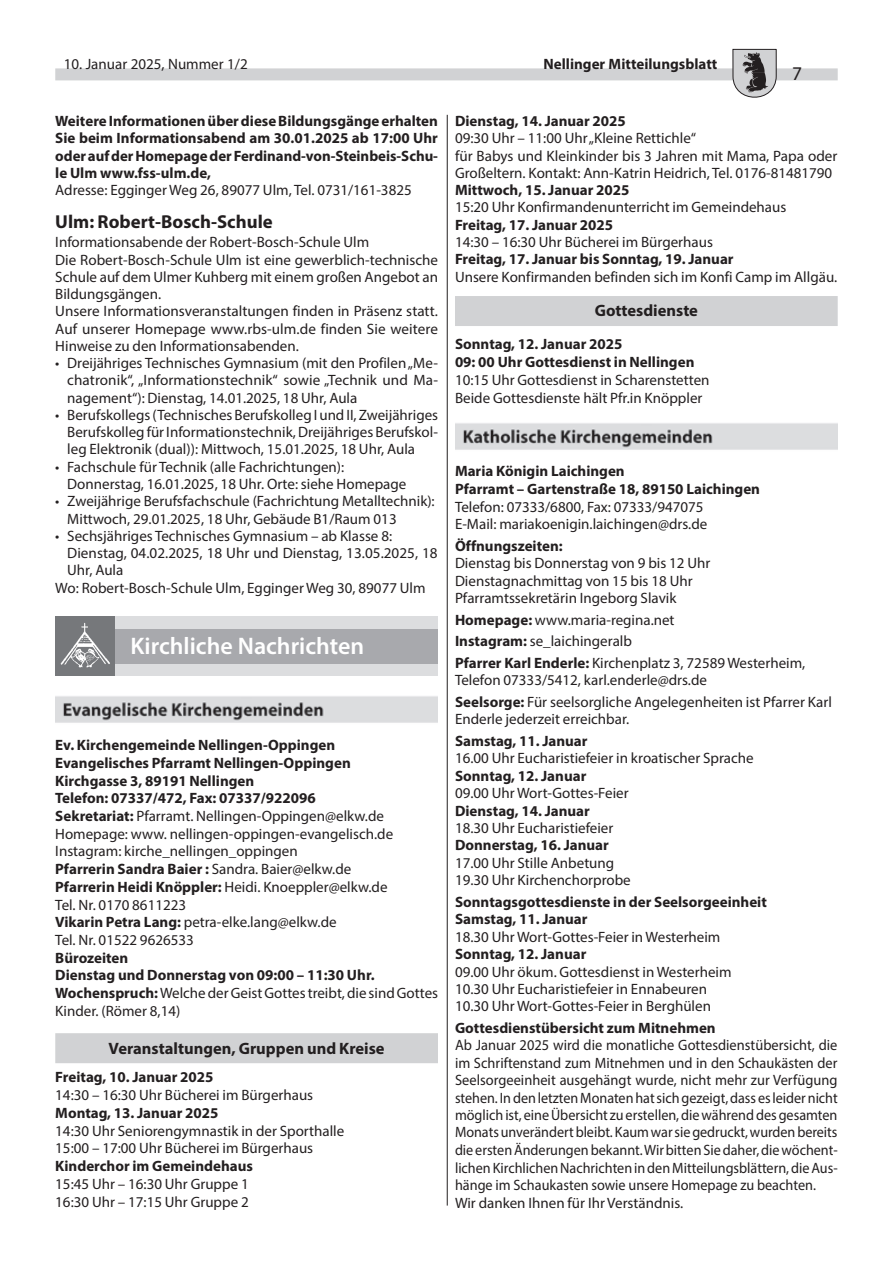
<style>
.page{position:relative;width:893px;height:1263px;background:#fff}
.page>*{position:absolute;margin:0;border:0;box-sizing:border-box;transform-origin:0 0}
.t1{font:600 24px "Myriad Pro";color:#fff}
.t2{font:19.5px "Myriad Pro";color:#231f20}
.t3{font:700 18.75px "Myriad Pro";color:#231f20}
.t4{font:700 16.5px "Myriad Pro";color:#231f20}
.t5{font:15px/17.2px "Myriad Pro";color:#231f20}
.t6{font:700 15px/17.2px "Myriad Pro";color:#231f20}
.t7{font:15px/17.5px "Myriad Pro";color:#231f20;scale:.96 1}
.s1{font-weight:700}
.s2{font-weight:400}
</style>
<div class="page">
<div style="left:55px;top:68px;width:783px;height:12px;background:#d1d2d4"></div>
<svg style="left:732px;top:49px;width:45px;height:49px"></svg>
<hr style="left:447px;top:115px;width:1px;height:1090px;background:#231f20">
<div style="left:55px;top:1033px;width:383px;height:30px;background:#d1d2d4"></div>
<div style="left:55px;top:617px;width:383px;height:59px;background:#dcdddf"></div>
<div style="left:55px;top:629px;width:383px;height:34px;background:#a8a9ad"></div>
<div style="left:55px;top:617px;width:60px;height:59px;background:#76787b"></div>
<img style="left:60px;top:623px;width:50px;height:45px">
<img style="left:55px;top:696px;width:383px;height:27px">
<div style="left:455px;top:296px;width:383px;height:30px;background:#d1d2d4"></div>
<img style="left:455px;top:423px;width:383px;height:27px">
<p class="t5" style="left:64px;top:55px;width:185px">10. Januar 2025, Nummer 1/2</p>
<p class="t6" style="left:543px;top:55px;width:175px">Nellinger Mitteilungsblatt</p>
<h2 class="t2" style="left:792px;top:62px;width:12px">7</h2>
<p class="t6" style="left:55px;top:112px;width:384px;text-align:justify">Weitere Informationen über diese Bildungsgänge erhalten Sie beim Informationsabend am 30.01.2025 ab 17:00 Uhr oder auf der Homepage der Ferdinand-von-Steinbeis-Schu&shy;le Ulm www.fss-ulm.de,</p>
<p class="t5" style="left:55px;top:181px;width:358px">Adresse: Egginger Weg 26, 89077 Ulm, Tel. 0731/161-3825</p>
<p class="t3" style="left:55px;top:210px;width:219px">Ulm: Robert-Bosch-Schule</p>
<p class="t5" style="left:55px;top:234px;width:384px">Informationsabende der Robert-Bosch-Schule Ulm<br>Die Robert-Bosch-Schule Ulm ist eine gewerblich-technische Schule auf dem Ulmer Kuhberg mit einem großen Angebot an Bildungsgängen.<br>Unsere Informationsveranstaltungen finden in Präsenz statt.<br>Auf unserer Homepage www.rbs-ulm.de finden Sie weitere Hinweise zu den Informationsabenden.</p>
<p class="t5" style="left:67px;top:354px;width:372px;text-align:justify;text-indent:-12px">• Dreijähriges Technisches Gymnasium (mit den Profilen „Me&shy;chatronik“, „Informationstechnik“ sowie „Technik und Ma&shy;nagement“): Dienstag, 14.01.2025, 18 Uhr, Aula</p>
<p class="t5" style="left:67px;top:406px;width:372px;text-align:justify;text-indent:-12px">• Berufskollegs (Technisches Berufskolleg I und II, Zweijähriges Berufskolleg für Informationstechnik, Dreijähriges Berufskol&shy;leg Elektronik (dual)): Mittwoch, 15.01.2025, 18 Uhr, Aula</p>
<p class="t5" style="left:67px;top:458px;width:341px;text-indent:-12px">• Fachschule für Technik (alle Fachrichtungen):<br>Donnerstag, 16.01.2025, 18 Uhr. Orte: siehe Homepage</p>
<p class="t5" style="left:67px;top:492px;width:369px;text-indent:-12px">• Zweijährige Berufsfachschule (Fachrichtung Metalltechnik):<br>Mittwoch, 29.01.2025, 18 Uhr, Gebäude B1/Raum 013</p>
<p class="t5" style="left:55px;top:527px;width:338px">• Sechsjähriges Technisches Gymnasium – ab Klasse 8:</p>
<p class="t5" style="left:67px;top:544px;width:372px">Dienstag, 04.02.2025, 18 Uhr und Dienstag, 13.05.2025, 18</p>
<p class="t5" style="left:67px;top:561px;width:58px">Uhr, Aula</p>
<p class="t5" style="left:55px;top:579px;width:372px">Wo: Robert-Bosch-Schule Ulm, Egginger Weg 30, 89077 Ulm</p>
<h1 class="t1" style="left:131px;top:630px;width:235px">Kirchliche Nachrichten</h1>
<p class="t5" style="left:55px;top:736px;width:339px;line-height:17.7px"><span class="s1">Ev. Kirchengemeinde Nellingen-Oppingen Evangelisches Pfarramt Nellingen-Oppingen Kirchgasse 3, 89191 Nellingen<br>Telefon: 07337/472, Fax: 07337/922096<br>Sekretariat:</span> Pfarramt. Nellingen-Oppingen@elkw.de Homepage: www. nellingen-oppingen-evangelisch.de Instagram: kirche_nellingen_oppingen<br><span class="s1">Pfarrerin Sandra Baier :</span> Sandra. Baier@elkw.de <span class="s1">Pfarrerin Heidi Knöppler:</span> Heidi. Knoeppler@elkw.de Tel. Nr. 0170 8611223<br><span class="s1">Vikarin Petra Lang:</span> petra-elke.lang@elkw.de<br>Tel. Nr. 01522 9626533</p>
<p class="t6" style="left:55px;top:948px;width:384px;line-height:17.9px">Bürozeiten<br>Dienstag und Donnerstag von 09:00 – 11:30 Uhr.<br>Wochenspruch: <span class="s2">Welche der Geist Gottes treibt, die sind Gottes Kinder. (Römer 8,14)</span></p>
<p class="t4" style="left:109px;top:1037px;width:277px">Veranstaltungen, Gruppen und Kreise</p>
<p class="t6" style="left:55px;top:1068px;width:160px">Freitag, 10. Januar 2025</p>
<p class="t5" style="left:55px;top:1086px;width:259px">14:30 – 16:30 Uhr Bücherei im Bürgerhaus</p>
<p class="t6" style="left:55px;top:1104px;width:165px">Montag, 13. Januar 2025</p>
<p class="t5" style="left:55px;top:1122px;width:291px">14:30 Uhr Seniorengymnastik in der Sporthalle<br>15:00 – 17:00 Uhr Bücherei im Bürgerhaus</p>
<p class="t6" style="left:55px;top:1157px;width:199px">Kinderchor im Gemeindehaus</p>
<p class="t5" style="left:55px;top:1175px;width:195px;line-height:17.9px">15:45 Uhr – 16:30 Uhr Gruppe 1<br>16:30 Uhr – 17:15 Uhr Gruppe 2</p>
<p class="t6" style="left:455px;top:112px;width:172px">Dienstag, 14. Januar 2025</p>
<p class="t5" style="left:455px;top:129px;width:384px">09:30 Uhr – 11:00 Uhr „Kleine Rettichle“<br>für Babys und Kleinkinder bis 3 Jahren mit Mama, Papa oder<br>Großeltern. Kontakt: Ann-Katrin Heidrich, Tel. 0176-81481790</p>
<p class="t6" style="left:455px;top:181px;width:176px">Mittwoch, 15. Januar 2025</p>
<p class="t5" style="left:455px;top:198px;width:333px">15:20 Uhr Konfirmandenunterricht im Gemeindehaus</p>
<p class="t6" style="left:455px;top:215px;width:160px">Freitag, 17. Januar 2025</p>
<p class="t5" style="left:455px;top:233px;width:259px">14:30 – 16:30 Uhr Bücherei im Bürgerhaus</p>
<p class="t6" style="left:455px;top:250px;width:280px">Freitag, 17. Januar bis Sonntag, 19. Januar</p>
<p class="t5" style="left:455px;top:268px;width:384px">Unsere Konfirmanden befinden sich im Konfi Camp im Allgäu.</p>
<p class="t4" style="left:595px;top:300px;width:105px">Gottesdienste</p>
<p class="t6" style="left:455px;top:335px;width:241px;line-height:18px">Sonntag, 12. Januar 2025<br>09: 00 Uhr Gottesdienst in Nellingen</p>
<p class="t5" style="left:455px;top:370px;width:256px;line-height:18px">10:15 Uhr Gottesdienst in Scharenstetten<br>Beide Gottesdienste hält Pfr.in Knöppler</p>
<p class="t6" style="left:455px;top:462px;width:307px;line-height:18px">Maria Königin Laichingen<br>Pfarramt – Gartenstraße 18, 89150 Laichingen</p>
<p class="t5" style="left:455px;top:498px;width:254px">Telefon: 07333/6800, Fax: 07333/947075<br>E-Mail: mariakoenigin.laichingen@drs.de</p>
<p class="t6" style="left:455px;top:537px;width:109px">Öffnungszeiten:</p>
<p class="t5" style="left:455px;top:554px;width:257px">Dienstag bis Donnerstag von 9 bis 12 Uhr<br>Dienstagnachmittag von 15 bis 18 Uhr<br>Pfarramtssekretärin Ingeborg Slavik</p>
<p class="t5" style="left:455px;top:609px;width:352px;line-height:21.6px"><span class="s1">Homepage:</span> www.maria-regina.net<br><span class="s1">Instagram:</span> se_laichingeralb<br><span class="s1">Pfarrer Karl Enderle:</span> Kirchenplatz 3, 72589 Westerheim,</p>
<p class="t5" style="left:455px;top:669px;width:378px;line-height:21.6px">Telefon 07333/5412, karl.enderle@drs.de<br><span class="s1">Seelsorge:</span> Für seelsorgliche Angelegenheiten ist Pfarrer Karl</p>
<p class="t5" style="left:455px;top:710px;width:176px">Enderle jederzeit erreichbar.</p>
<p class="t6" style="left:455px;top:732px;width:134px">Samstag, 11. Januar</p>
<p class="t5" style="left:455px;top:749px;width:300px">16.00 Uhr Eucharistiefeier in kroatischer Sprache</p>
<p class="t6" style="left:455px;top:767px;width:133px">Sonntag, 12. Januar</p>
<p class="t5" style="left:455px;top:784px;width:175px">09.00 Uhr Wort-Gottes-Feier</p>
<p class="t6" style="left:455px;top:801px;width:136px">Dienstag, 14. Januar</p>
<p class="t5" style="left:455px;top:819px;width:160px">18.30 Uhr Eucharistiefeier</p>
<p class="t6" style="left:455px;top:836px;width:155px">Donnerstag, 16. Januar</p>
<p class="t5" style="left:455px;top:854px;width:177px">17.00 Uhr Stille Anbetung<br>19.30 Uhr Kirchenchorprobe</p>
<p class="t6" style="left:455px;top:893px;width:313px">Sonntagsgottesdienste in der Seelsorgeeinheit<br>Samstag, 11. Januar</p>
<p class="t5" style="left:455px;top:928px;width:267px">18.30 Uhr Wort-Gottes-Feier in Westerheim</p>
<p class="t6" style="left:455px;top:945px;width:133px">Sonntag, 12. Januar</p>
<p class="t5" style="left:455px;top:962px;width:278px">09.00 Uhr ökum. Gottesdienst in Westerheim<br>10.30 Uhr Eucharistiefeier in Ennabeuren<br>10.30 Uhr Wort-Gottes-Feier in Berghülen</p>
<p class="t6" style="left:455px;top:1019px;width:262px">Gottesdienstübersicht zum Mitnehmen</p>
<p class="t7" style="left:455px;top:1036px;width:400px">Ab Januar 2025 wird die monatliche Gottesdienstübersicht, die im Schriftenstand zum Mitnehmen und in den Schaukästen der Seelsorgeeinheit ausgehängt wurde, nicht mehr zur Verfügung stehen. In den letzten Monaten hat sich gezeigt, dass es leider nicht möglich ist, eine Übersicht zu erstellen, die während des gesamten Monats unverändert bleibt. Kaum war sie gedruckt, wurden bereits die ersten Änderungen bekannt. Wir bitten Sie daher, die wöchent&shy;lichen Kirchlichen Nachrichten in den Mitteilungsblättern, die Aus&shy;hänge im Schaukasten sowie unsere Homepage zu beachten.<br>Wir danken Ihnen für Ihr Verständnis.</p>
</div>
